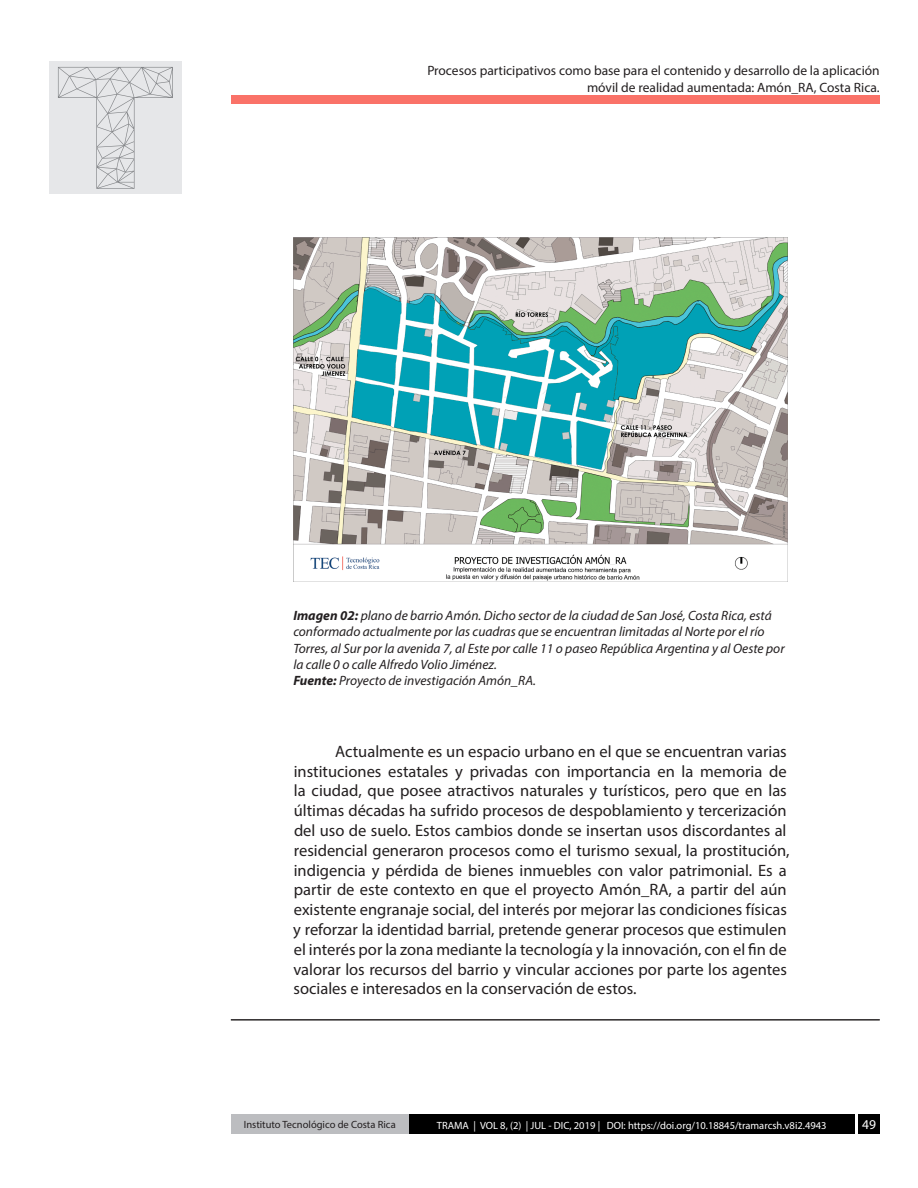
<style>
.page{position:relative;width:918px;height:1188px;background:#fff}
.page>*{position:absolute;margin:0;border:0;box-sizing:border-box;transform-origin:0 0}
.Texto_Trama{font:16.5px/19.8px "Myriad Pro";color:#231f20}
.t1{font:italic 13.5px/16.2px "Myriad Pro";color:#231f20}
.t2{font:13.5px/16.2px "Myriad Pro";color:#231f20;text-align:right}
.t3{font:13.5px "Myriad Pro";color:#fff}
.t4{font:10.5px "Myriad Pro";color:#fff}
.t5{font:10.5px "Myriad Pro";color:#231f20}
.s1{font-weight:700}
</style>
<div class="page">
<div style="left:231px;top:96px;width:649px;height:8px;background:#fa7268"></div>
<hr style="left:231px;top:1019px;width:649px;height:1px;background:#231f20">
<div style="left:49px;top:62px;width:133px;height:132px;background:#e6e7e9"></div>
<svg style="left:58px;top:67px;width:115px;height:122px"></svg>
<div style="left:409px;top:1115px;width:446px;height:19px;background:#000"></div>
<div style="left:858px;top:1115px;width:22px;height:19px;background:#000"></div>
<div style="left:231px;top:1115px;width:178px;height:19px;background:#bcbdc0"></div>
<img style="left:293px;top:238px;width:494px;height:344px">
<p class="t2" style="left:427px;top:63px;width:454px">Procesos participativos como base para el contenido y desarrollo de la aplicación móvil de realidad aumentada: Amón_RA, Costa Rica.</p>
<p class="t1" style="left:293px;top:607px;width:493px"><span class="s1">Imagen 02:</span> plano de barrio Amón. Dicho sector de la ciudad de San José, Costa Rica, está conformado actualmente por las cuadras que se encuentran limitadas al Norte por el río Torres, al Sur por la avenida 7, al Este por calle 11 o paseo República Argentina y al Oeste por la calle 0 o calle Alfredo Volio Jiménez.</p>
<p class="t1" style="left:293px;top:672px;width:244px"><span class="s1">Fuente:</span> Proyecto de investigación Amón_RA.</p>
<p class="Texto_Trama" style="left:293px;top:741px;width:498px;text-indent:42px">Actualmente es un espacio urbano en el que se encuentran varias instituciones estatales y privadas con importancia en la memoria de la ciudad, que posee atractivos naturales y turísticos, pero que en las últimas décadas ha sufrido procesos de despoblamiento y tercerización del uso de suelo. Estos cambios donde se insertan usos discordantes al residencial generaron procesos como el turismo sexual, la prostitución, indigencia y pérdida de bienes inmuebles con valor patrimonial. Es a partir de este contexto en que el proyecto Amón_RA, a partir del aún existente engranaje social, del interés por mejorar las condiciones físicas y reforzar la identidad barrial, pretende generar procesos que estimulen el interés por la zona mediante la tecnología y la innovación, con el fin de valorar los recursos del barrio y vincular acciones por parte los agentes sociales e interesados en la conservación de estos.</p>
<p class="t5" style="left:244px;top:1118px;width:153px">Instituto Tecnológico de Costa Rica</p>
<p class="t4" style="left:437px;top:1119px;width:391px">TRAMA | VOL 8, (2) | JUL - DIC, 2019 | DOI: https://doi.org/10.18845/tramarcsh.v8i2.4943</p>
<p class="t3" style="left:862px;top:1116px;width:15px">49</p>
</div>
